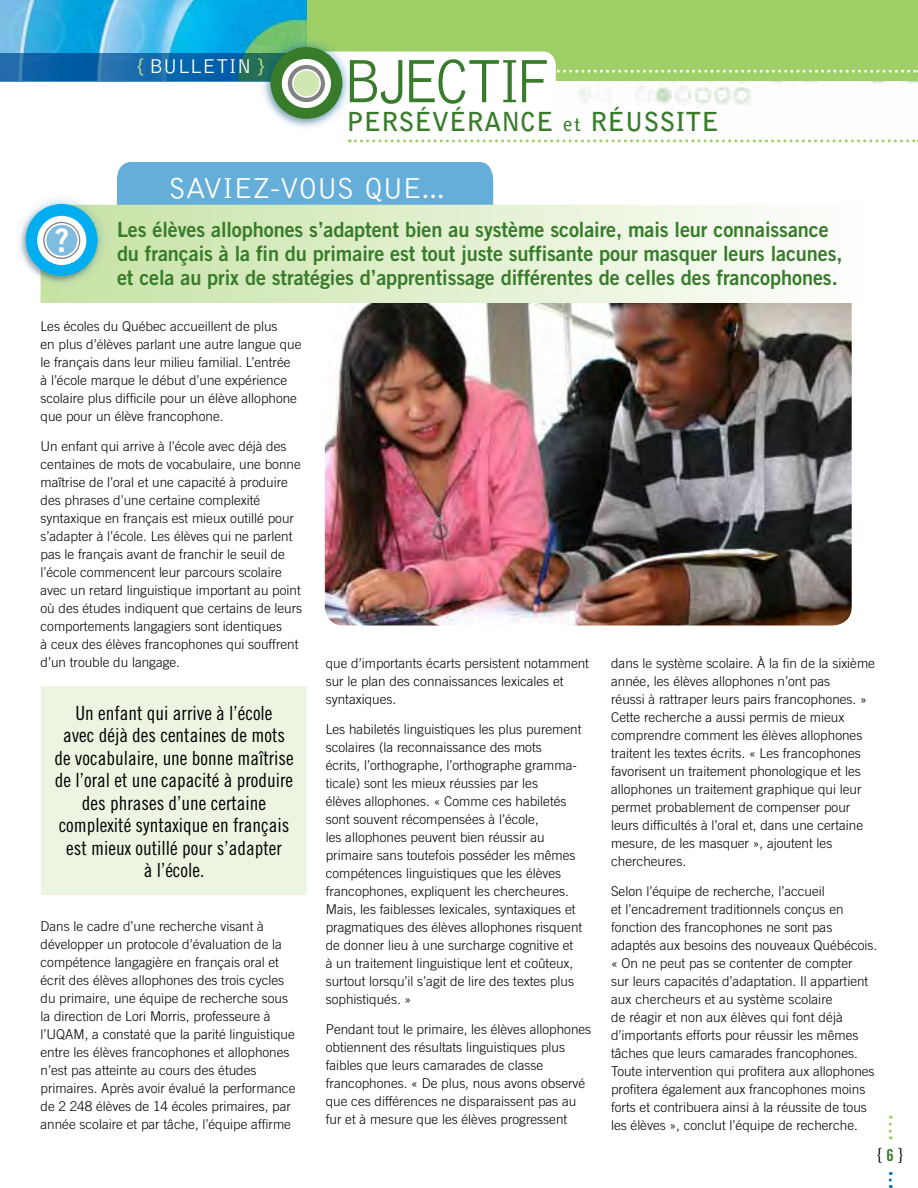
<style>
.page{position:relative;width:918px;height:1188px;background:#fff}
.page>*{position:absolute;margin:0;border:0;box-sizing:border-box;transform-origin:0 0}
.t1{font:300 63.45px "Bell Gothic";letter-spacing:-.09em;color:#387c2b;scale:.94 1}
.t2{font:32.4px "Trade Gothic Bold Two";color:#fff}
.t3{font:300 30px "Bell Gothic";letter-spacing:-.02em;color:#fff}
.t4{font:700 26.1px "Bell Gothic";color:#387c2b}
.t5{font:21px/24px "Trade Gothic Bold Two";letter-spacing:-.005em;color:#387c2b;scale:.95 1}
.t6{font:300 20.7px "Bell Gothic";color:#fff}
.t7{font:19.5px/22.5px "Trade Gothic Cond Eighteen";color:#000;text-align:center}
.t8{font:18px "Trade Gothic Cond Eighteen";color:#000}
.t9{font:300 13.5px/18px "Trade Gothic";color:#000}
.s1{font-size:24.3px;color:#b3d885}
.s2{font-size:19.2px}
.s3{font-family:"Trade Gothic Bold Cond Twenty";font-size:16.5px;color:#387c2b}
</style>
<div class="page">
<svg style="left:889px;top:1172px;width:3px;height:16px"></svg>
<svg style="left:889px;top:1116px;width:3px;height:23px"></svg>
<img style="left:578px;top:81px;width:340px;height:29px">
<div style="left:287px;top:0;width:631px;height:81px;background:#a0cf67"></div>
<img style="left:0;top:0;width:307px;height:53px">
<svg style="left:0;top:53px;width:258px;height:29px;background:#1267a5"></svg>
<div style="left:299px;top:52px;width:257px;height:61px;background:#fff;border-radius:14px"></div>
<svg style="left:555px;top:70px;width:363px;height:3px"></svg>
<svg style="left:349px;top:139px;width:569px;height:3px"></svg>
<div style="left:258px;top:34px;width:96px;height:97px;background:#0079c1;opacity:.5"></div>
<div style="left:271px;top:47px;width:71px;height:72px;background:#387c2b;border-radius:50%"></div>
<svg style="left:285px;top:62px;width:43px;height:43px"></svg>
<div style="left:282px;top:59px;width:49px;height:49px;border:6px solid #fff;border-radius:50%"></div>
<div style="left:293px;top:70px;width:27px;height:27px;background:#d0e7b3;border-radius:50%"></div>
<div style="left:292px;top:69px;width:29px;height:29px;border:2px solid #fff;border-radius:50%"></div>
<img style="left:325px;top:303px;width:527px;height:323px">
<div style="left:117px;top:162px;width:376px;height:43px;background:#66aeda"></div>
<svg style="left:40px;top:205px;width:746px;height:98px;background:#e1efcf"></svg>
<div style="left:13px;top:191px;width:96px;height:97px;background:#0079c1;opacity:.3"></div>
<div style="left:26px;top:204px;width:72px;height:72px;background:#00aeef;border-radius:50%"></div>
<svg style="left:40px;top:219px;width:43px;height:43px"></svg>
<div style="left:37px;top:216px;width:49px;height:49px;border:6px solid #fff;border-radius:50%"></div>
<div style="left:45px;top:224px;width:33px;height:33px;background:#80bce0;border-radius:50%"></div>
<div style="left:45px;top:223px;width:34px;height:35px;border:2px solid #fff;border-radius:50%"></div>
<div style="left:41px;top:687px;width:266px;height:208px;background:#ecf5e1"></div>
<h2 class="t2" style="left:55px;top:220px;width:16px">?</h2>
<h3 class="t6" style="left:136px;top:55px;width:131px"><span class="s1">{</span> BULLETIN <span class="s1">}</span></h3>
<h1 class="t1" style="left:342px;top:47px;width:224px">BJECTIF</h1>
<h3 class="t4" style="left:346px;top:106px;width:374px">PERSÉVÉRANCE <span class="s2">et</span> RÉUSSITE</h3>
<h3 class="t3" style="left:168px;top:172px;width:278px">SAVIEZ-VO US QUE...</h3>
<p class="t5" style="left:117px;top:217px;width:765px">Les élèves allophones s’adaptent bien au système scolaire, mais leur connaissance du français à la fin du primaire est tout juste suffisante pour masquer leurs lacunes, et cela au prix de stratégies d’apprentissage différentes de celles des francophones.</p>
<p class="t9" style="left:40px;top:317px;width:263px">Les écoles du Québec accueillent de plus<br>en plus d’élèves parlant une autre langue que le français dans leur milieu familial. L’entrée<br>à l’école marque le début d’une expérience scolaire plus difficile pour un élève allophone que pour un élève francophone.</p>
<p class="t9" style="left:40px;top:437px;width:263px">Un enfant qui arrive à l’école avec déjà des centaines de mots de vocabulaire, une bonne maîtrise de l’oral et une capacité à produire des phrases d’une certaine complexité syntaxique en français est mieux outillé pour s’adapter à l’école. Les élèves qui ne parlent pas le français avant de franchir le seuil de l’école commencent leur parcours scolaire avec un retard linguistique important au point où des études indiquent que certains de leurs comportements langagiers sont identiques<br>à ceux des élèves francophones qui souffrent d’un trouble du langage.</p>
<p class="t7" style="left:54px;top:701px;width:241px">Un enfant qui arrive à l’école<br>avec déjà des centaines de mots de vocabulaire, une bonne maîtrise de l’oral et une capacité à produire des phrases d’une certaine complexité syntaxique en français est mieux outillé pour s’adapter<br>à l’école.</p>
<p class="t9" style="left:40px;top:917px;width:256px">Dans le cadre d’une recherche visant à développer un protocole d’évaluation de la compétence langagière en français oral et écrit des élèves allophones des trois cycles du primaire, une équipe de recherche sous la direction de Lori Morris, professeure à l’UQAM , a constaté que la parité linguistique entre les élèves francophones et allophones n’est pas atteinte au cours des études primaires. Après avoir évalué la performance de 2 248 élèves de 14 écoles primaires, par année scolaire et par tâche, l’équipe affirme</p>
<p class="t9" style="left:326px;top:654px;width:265px">que d’importants écarts persistent notamment sur le plan des connaissances lexicales et syntaxiques.</p>
<p class="t9" style="left:326px;top:720px;width:258px">Les habiletés linguistiques les plus purement scolaires (la reconnaissance des mots<br>écrits, l’orthographe, l’orthographe gramma&shy;ticale) sont les mieux réussies par les<br>élèves allophones. « Comme ces habiletés sont souvent récompensées à l’école,<br>les allophones peuvent bien réussir au primaire sans toutefois posséder les mêmes compétences linguistiques que les élèves francophones, expliquent les chercheures.<br>Mais, les faiblesses lexicales, syntaxiques et pragmatiques des élèves allophones risquent de donner lieu à une surcharge cognitive et à un traitement linguistique lent et coûteux, surtout lorsqu’il s’agit de lire des textes plus sophistiqués. »</p>
<p class="t9" style="left:326px;top:1020px;width:267px">Pendant tout le primaire, les élèves allophones obtiennent des résultats linguistiques plus faibles que leurs camarades de classe francophones. « De plus, nous avons observé que ces différences ne disparaissent pas au fur et à mesure que les élèves progressent</p>
<p class="t9" style="left:611px;top:654px;width:265px">dans le système scolaire. À la fin de la sixième année, les élèves allophones n’ont pas<br>réussi à rattraper leurs pairs francophones. » Cette recherche a aussi permis de mieux comprendre comment les élèves allophones traitent les textes écrits. « Les francophones favorisent un traitement phonologique et les allophones un traitement graphique qui leur permet probablement de compenser pour leurs difficultés à l’oral et, dans une certaine mesure, de les masquer », ajoutent les chercheures.</p>
<p class="t9" style="left:611px;top:882px;width:268px">Selon l’équipe de recherche, l’accueil<br>et l’encadrement traditionnels conçus en fonction des francophones ne sont pas adaptés aux besoins des nouveaux Québécois. « On ne peut pas se contenter de compter<br>sur leurs capacités d’adaptation. I l appartient aux chercheurs et au système scolaire<br>de réagir et non aux élèves qui font déjà d’importants efforts pour réussir les mêmes tâches que leurs camarades francophones.<br>Toute -intervention qui profitera aux allophones profitera également aux francophones moins forts et contribuera ainsi à la réussite de tous les élèves », conclut l’équipe de recherche.</p>
<h3 class="t8" style="left:878px;top:1144px;width:27px">{ <span class="s3">6</span> }</h3>
</div>
